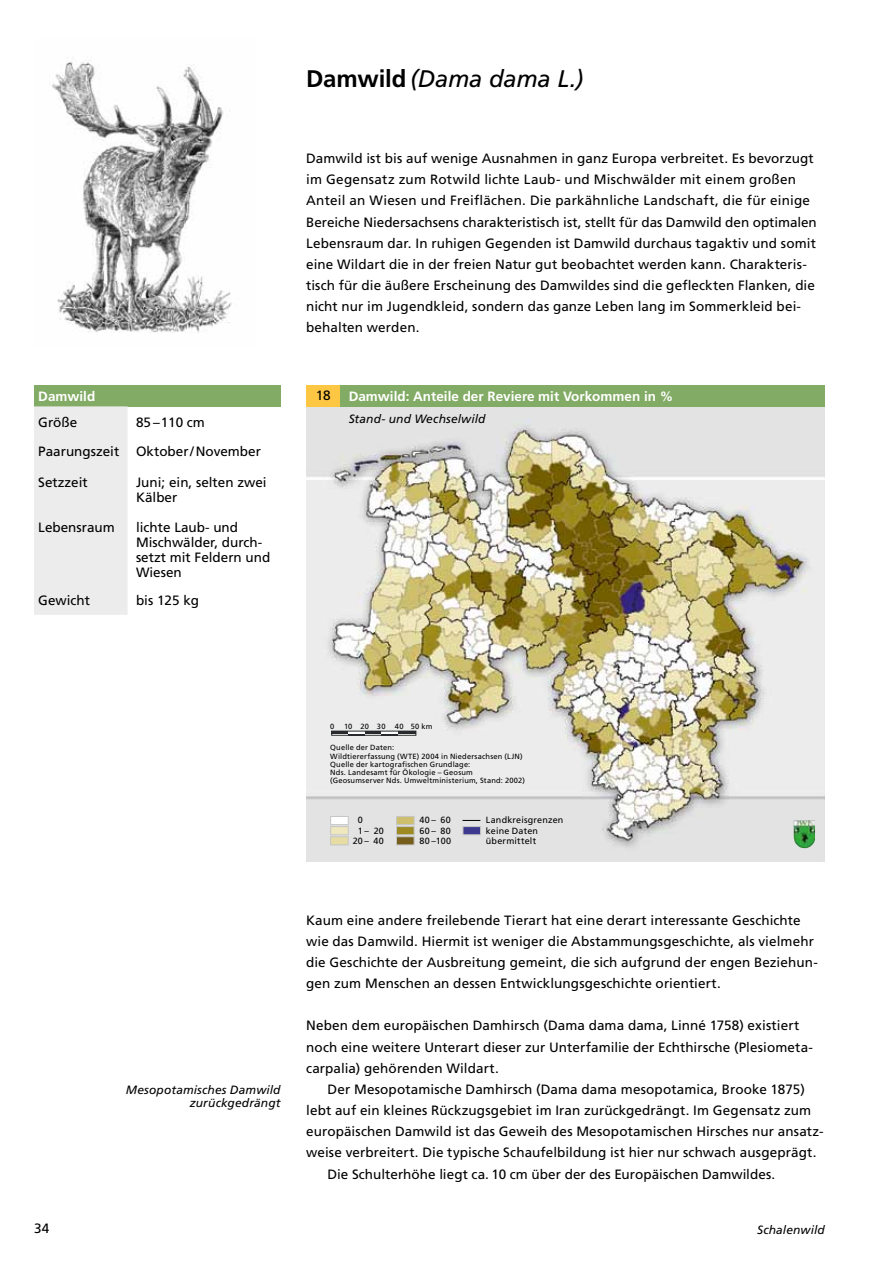
<style>
.page{position:relative;width:893px;height:1263px;background:#fff}
.page>*{position:absolute;margin:0;border:0;box-sizing:border-box;transform-origin:0 0}
.t1{font:italic 24px "Frutiger";letter-spacing:-.01em;color:#000}
.t2{font:13.5px/21.1px "Frutiger";letter-spacing:.005em;color:#000}
.t3{font:700 13.5px "Frutiger";color:#fff}
.t4{font:italic 12px/12.8px "Frutiger";letter-spacing:.01em;color:#000;text-align:right}
.t5{font:9px/10.5px "Frutiger";letter-spacing:.02em;color:#000;text-align:justify}
.t6{font:7.5px/8.2px "Frutiger";letter-spacing:.025em;color:#000}
.s1{font-weight:700;font-style:normal}
</style>
<div class="page">
<img style="left:52px;top:62px;width:180px;height:271px">
<img style="left:306px;top:406px;width:519px;height:456px">
<img style="left:794px;top:821px;width:21px;height:27px">
<div style="left:306px;top:385px;width:34px;height:21px;background:#fdc743"></div>
<div style="left:340px;top:385px;width:485px;height:21px;background:#82ab65"></div>
<div style="left:330px;top:816px;width:19px;height:9px;background:#fff;border:1px solid #c5c6c6"></div>
<div style="left:330px;top:826px;width:19px;height:9px;background:#efe7bd;border:1px solid #c5c6c6"></div>
<div style="left:330px;top:836px;width:19px;height:9px;background:#e6dca4;border:1px solid #c5c6c6"></div>
<div style="left:396px;top:816px;width:18px;height:9px;background:#cebf6e;border:1px solid #c5c6c6"></div>
<div style="left:396px;top:826px;width:18px;height:9px;background:#9d8a22;border:1px solid #c5c6c6"></div>
<div style="left:396px;top:836px;width:18px;height:9px;background:#755e1b;border:1px solid #c5c6c6"></div>
<div style="left:463px;top:826px;width:18px;height:9px;background:#3c398f;border:1px solid #c5c6c6"></div>
<svg style="left:463px;top:820px;width:17px;height:1px"></svg>
<svg style="left:331px;top:731px;width:85px;height:5px"></svg>
<div style="left:34px;top:385px;width:247px;height:21px;background:#82ab65"></div>
<div style="left:34px;top:406px;width:94px;height:209px;background:#ececed"></div>
<p class="t3" style="left:38px;top:388px;width:59px">Damwild</p>
<p class="t2" style="left:38px;top:411px;width:41px">Größe</p>
<p class="t2" style="left:136px;top:411px;width:70px">85 –110 cm</p>
<p class="t2" style="left:38px;top:441px;width:224px">Paarungszeit Oktober/November</p>
<p class="t2" style="left:38px;top:472px;width:51px">Setzzeit</p>
<p class="t2" style="left:136px;top:475px;width:132px;line-height:15px">Juni; ein, selten zwei<br>Kälber</p>
<p class="t2" style="left:38px;top:516px;width:78px">Lebensraum</p>
<p class="t2" style="left:136px;top:519px;width:136px;line-height:15px">lichte Laub- und<br>Mischwälder, durch&shy;setzt mit Feldern und<br>Wiesen</p>
<p class="t2" style="left:38px;top:590px;width:53px">Gewicht</p>
<p class="t2" style="left:136px;top:590px;width:65px">bis 125 kg</p>
<h1 class="t1" style="left:306px;top:64px;width:279px"><span class="s1">Damwild</span> (Dama dama L.)</h1>
<p class="t2" style="left:306px;top:148px;width:512px">Damwild ist bis auf wenige Ausnahmen in ganz Europa verbreitet. Es bevorzugt im Gegensatz zum Rotwild lichte Laub- und Mischwälder mit einem großen Anteil an Wiesen und Freiflächen. Die parkähnliche Landschaft, die für einige Bereiche Niedersachsens charakteristisch ist, stellt für das Damwild den optimalen Lebensraum dar. In ruhigen Gegenden ist Damwild durchaus tagaktiv und somit eine Wildart die in der freien Natur gut beobachtet werden kann. Charakteris&shy;tisch für die äußere Erscheinung des Damwildes sind die gefleckten Flanken, die nicht nur im Jugendkleid, sondern das ganze Leben lang im Sommerkleid bei&shy;behalten werden.</p>
<p class="t2" style="left:316px;top:384px;width:16px">18</p>
<p class="t3" style="left:349px;top:388px;width:326px">Damwild: Anteile der Reviere mit Vorkommen in %</p>
<p class="t4" style="left:349px;top:413px;width:138px">Stand- und Wechselwild</p>
<p class="t2" style="left:34px;top:1218px;width:17px">34</p>
<p class="t6" style="left:330px;top:723px;width:6px">0</p>
<p class="t6" style="left:344px;top:723px;width:43px">10 20 30</p>
<p class="t6" style="left:395px;top:723px;width:39px">40 50 km</p>
<p class="t6" style="left:330px;top:743px;width:196px">Quelle der Daten:<br>Wildtiererfassung (WTE) 2004 in Niedersachsen (LJN)<br>Quelle der kartografischen Grundlage:<br>Nds. Landesamt für Ökologie – Geosum (Geosumserver Nds. Umweltministerium, Stand: 2002)</p>
<p class="t5" style="left:358px;top:815px;width:7px">0</p>
<p class="t5" style="left:358px;top:825px;width:28px">1– 20</p>
<p class="t5" style="left:353px;top:836px;width:33px">20– 40</p>
<p class="t5" style="left:419px;top:815px;width:33px">40– 60<br>60– 80<br>80 –100</p>
<p class="t5" style="left:486px;top:815px;width:79px;text-align:left">Landkreisgrenzen keine Daten übermittelt</p>
<p class="t4" style="left:126px;top:1083px;width:156px">Mesopotamisches Damwild zurückgedrängt</p>
<p class="t2" style="left:306px;top:909px;width:512px">Kaum eine andere freilebende Tierart hat eine derart interessante Geschichte wie das Damwild. Hiermit ist weniger die Abstammungsgeschichte, als vielmehr die Geschichte der Ausbreitung gemeint, die sich aufgrund der engen Beziehun&shy;gen zum Menschen an dessen Entwicklungsgeschichte orientiert.</p>
<p class="t2" style="left:306px;top:1015px;width:508px">Neben dem europäischen Damhirsch (Dama dama dama, Linné 1758) existiert noch eine weitere Unterart dieser zur Unterfamilie der Echthirsche (Plesiometa&shy;carpalia) gehörenden Wildart.</p>
<p class="t2" style="left:327px;top:1078px;width:479px">Der Mesopotamische Damhirsch (Dama dama mesopotamica, Brooke 1875)</p>
<p class="t2" style="left:306px;top:1100px;width:507px">lebt auf ein kleines Rückzugsgebiet im Iran zurückgedrängt. Im Gegensatz zum</p>
<p class="t2" style="left:306px;top:1121px;width:519px">europäischen Damwild ist das Geweih des Mesopotamischen Hirsches nur ansatz-</p>
<p class="t2" style="left:306px;top:1142px;width:512px">weise verbreitert. Die typische Schaufelbildung ist hier nur schwach ausgeprägt.</p>
<p class="t2" style="left:327px;top:1163px;width:449px">Die Schulterhöhe liegt ca. 10 cm über der des Europäischen Damwildes.</p>
<p class="t4" style="left:757px;top:1223px;width:69px">Schalenwild</p>
</div>
